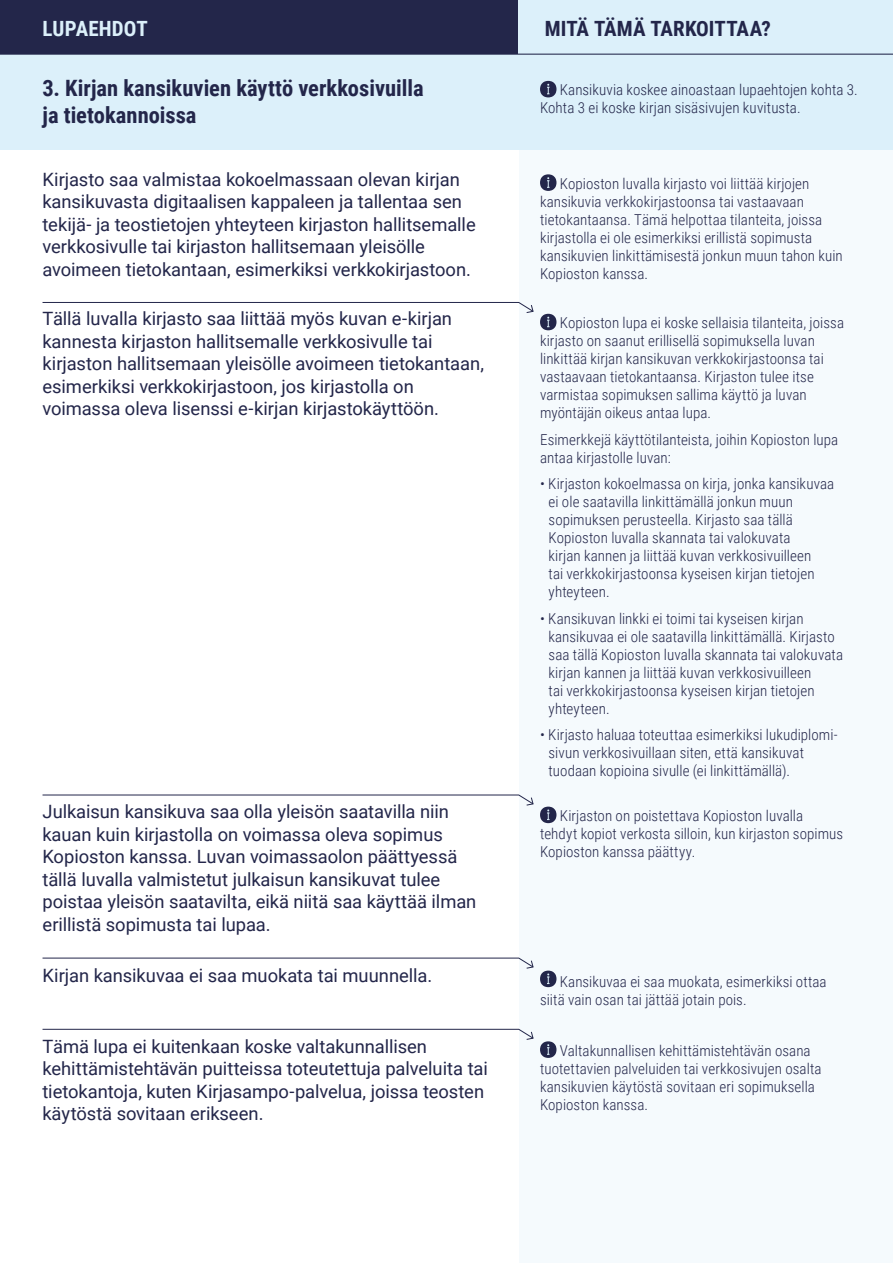
<style>
.page{position:relative;width:893px;height:1263px;background:#fff}
.page>*{position:absolute;margin:0;border:0;box-sizing:border-box;transform-origin:0 0}
.t1{font:700 22.5px/27px "Roboto Condensed";color:#23264a}
.t2{font:700 21px "Roboto Condensed";color:#23264a}
.t3{font:700 21px "Roboto Condensed";color:#dcf0fa}
.t4{font:18.3px/22.5px "Roboto";letter-spacing:-.005em;color:#23264a}
.t5{font:300 15px/18px "Roboto Condensed";letter-spacing:.005em;color:#23264a}
</style>
<div class="page">
<div style="left:519px;top:0;width:374px;height:1263px;background:#f5fafd"></div>
<div style="left:0;top:0;width:519px;height:54px;background:#23264a"></div>
<div style="left:519px;top:0;width:374px;height:54px;background:#dcf0fa"></div>
<div style="left:0;top:54px;width:893px;height:96px;background:#dcf0fa"></div>
<svg style="left:540px;top:81px;width:16px;height:16px"></svg>
<svg style="left:540px;top:174px;width:16px;height:17px"></svg>
<hr style="left:0;top:54px;width:893px;height:1px;background:#23264a">
<svg style="left:540px;top:314px;width:16px;height:16px"></svg>
<svg style="left:42px;top:302px;width:491px;height:11px"></svg>
<svg style="left:540px;top:807px;width:16px;height:16px"></svg>
<svg style="left:42px;top:795px;width:491px;height:10px"></svg>
<svg style="left:540px;top:970px;width:16px;height:17px"></svg>
<svg style="left:42px;top:958px;width:491px;height:10px"></svg>
<svg style="left:540px;top:1041px;width:16px;height:17px"></svg>
<svg style="left:42px;top:1029px;width:491px;height:11px"></svg>
<h2 class="t3" style="left:43px;top:14px;width:107px">LUPAEHDOT</h2>
<h2 class="t2" style="left:545px;top:14px;width:228px">MITÄ TÄMÄ TARKOITTAA?</h2>
<h1 class="t1" style="left:43px;top:73px;width:383px">3. Kirjan kansikuvien käyttö verkkosivuilla ja tietokannoissa</h1>
<p class="t5" style="left:540px;top:80px;width:319px;text-indent:20px">Kansikuvia koskee ainoastaan lupaehtojen kohta 3.<br>Kohta 3 ei koske kirjan sisäsivujen kuvitusta.</p>
<p class="t4" style="left:43px;top:167px;width:435px">Kirjasto saa valmistaa kokoelmassaan olevan kirjan kansikuvasta digitaalisen kappaleen ja tallentaa sen tekijä- ja teostietojen yhteyteen kirjaston hallitsemalle verkkosivulle tai kirjaston hallitsemaan yleisölle avoimeen tietokantaan, esimerkiksi verkkokirjastoon.</p>
<p class="t5" style="left:540px;top:174px;width:304px;text-indent:20px">Kopioston luvalla kirjasto voi liittää kirjojen kansikuvia verkkokirjastoonsa tai vastaavaan tietokantaansa. Tämä helpottaa tilanteita, joissa kirjastolla ei ole esimerkiksi erillistä sopimusta kansikuvien linkittämisestä jonkun muun tahon kuin Kopioston kanssa.</p>
<p class="t4" style="left:43px;top:307px;width:443px">Tällä luvalla kirjasto saa liittää myös kuvan e-kirjan kannesta kirjaston hallitsemalle verkkosivulle tai kirjaston hallitsemaan yleisölle avoimeen tietokantaan, esimerkiksi verkkokirjastoon, jos kirjastolla on voimassa oleva lisenssi e-kirjan kirjastokäyttöön.</p>
<p class="t5" style="left:540px;top:313px;width:306px;text-indent:20px">Kopioston lupa ei koske sellaisia tilanteita, joissa kirjasto on saanut erillisellä sopimuksella luvan linkittää kirjan kansikuvan verkkokirjastoonsa tai vastaavaan tietokantaansa. Kirjaston tulee itse varmistaa sopimuksen sallima käyttö ja luvan myöntäjän oikeus antaa lupa.</p>
<p class="t5" style="left:540px;top:430px;width:300px">Esimerkkejä käyttötilanteista, joihin Kopioston lupa antaa kirjastolle luvan:</p>
<p class="t5" style="left:549px;top:474px;width:287px;text-indent:-9px">• Kirjaston kokoelmassa on kirja, jonka kansikuvaa ei ole saatavilla linkittämällä jonkun muun sopimuksen perusteella. Kirjasto saa tällä Kopioston luvalla skannata tai valokuvata<br>kirjan kannen ja liittää kuvan verkkosivuilleen<br>tai verkkokirjastoonsa kyseisen kirjan tietojen yhteyteen.</p>
<p class="t5" style="left:549px;top:609px;width:296px;text-indent:-9px">• Kansikuvan linkki ei toimi tai kyseisen kirjan kansikuvaa ei ole saatavilla linkittämällä. Kirjasto saa tällä Kopioston luvalla skannata tai valokuvata kirjan kannen ja liittää kuvan verkkosivuilleen<br>tai verkkokirjastoonsa kyseisen kirjan tietojen yhteyteen.</p>
<p class="t5" style="left:549px;top:725px;width:290px;text-indent:-9px">• Kirjasto haluaa toteuttaa esimerkiksi lukudiplomi&shy;sivun verkkosivuillaan siten, että kansikuvat tuodaan kopioina sivulle (ei linkittämällä).</p>
<p class="t4" style="left:43px;top:800px;width:435px">Julkaisun kansikuva saa olla yleisön saatavilla niin kauan kuin kirjastolla on voimassa oleva sopimus Kopioston kanssa. Luvan voimassaolon päättyessä tällä luvalla valmistetut julkaisun kansikuvat tulee poistaa yleisön saatavilta, eikä niitä saa käyttää ilman erillistä sopimusta tai lupaa.</p>
<p class="t5" style="left:540px;top:806px;width:305px;text-indent:20px">Kirjaston on poistettava Kopioston luvalla tehdyt kopiot verkosta silloin, kun kirjaston sopimus<br>Kopioston kanssa päättyy.</p>
<p class="t4" style="left:43px;top:964px;width:391px">Kirjan kansikuvaa ei saa muokata tai muunnella.</p>
<p class="t5" style="left:540px;top:972px;width:288px;text-indent:20px">Kansikuvaa ei saa muokata, esimerkiksi ottaa siitä vain osan tai jättää jotain pois.</p>
<p class="t4" style="left:43px;top:1034px;width:447px">Tämä lupa ei kuitenkaan koske valtakunnallisen kehittämistehtävän puitteissa toteutettuja palveluita tai tietokantoja, kuten Kirjasampo-palvelua, joissa teosten käytöstä sovitaan erikseen.</p>
<p class="t5" style="left:540px;top:1041px;width:283px;text-indent:20px">Valtakunnallisen kehittämistehtävän osana tuotettavien palveluiden tai verkkosivujen osalta kansikuvien käytöstä sovitaan eri sopimuksella Kopioston kanssa.</p>
</div>
